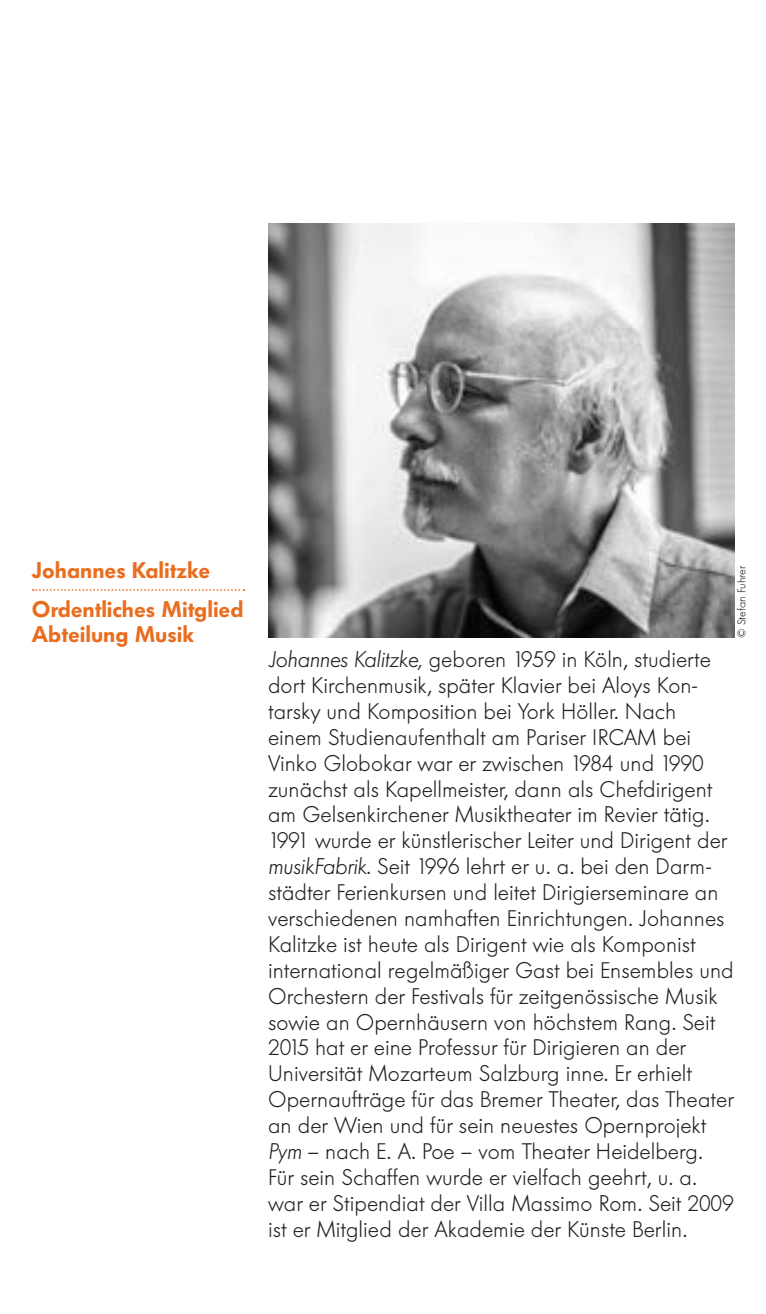
<style>
.page{position:relative;width:766px;height:1314px;background:#fff}
.page>*{position:absolute;margin:0;border:0;box-sizing:border-box;transform-origin:0 0}
.t1{font:300 22.5px/25.9px "Futura BQ";color:#231f20}
.t2{font:600 22.5px/38.7px "Futura BQ";color:#ea6d1f}
.t3{font:300 11.25px "Futura BQ";color:#231f20}
.s1{font-style:italic}
</style>
<div class="page">
<svg style="left:33px;top:589px;width:211px;height:2px"></svg>
<img style="left:268px;top:223px;width:465px;height:415px">
<p class="t2" style="left:32px;top:551px;width:213px">Johannes Kalitzke<br>Ordentliches Mitglied</p>
<p class="t2" style="left:32px;top:615px;width:163px">Abteilung Musik</p>
<p class="t3" style="left:734px;top:638px;width:74px;rotate:-90deg">© Stefan Fuhrer</p>
<p class="t1" style="left:268px;top:647px;width:467px"><span class="s1">Johannes Kalitzke,</span> geboren 1959 in Köln, studierte dort Kirchenmusik, später Klavier bei Aloys Kon&shy;tarsky und Komposition bei York Höller. Nach einem Studienaufenthalt am Pariser IRCAM bei Vinko Globokar war er zwischen 1984 und 1990 zunächst als Kapellmeister, dann als Chefdirigent am Gelsenkirchener Musiktheater im Revier tätig.<br>1991 wurde er künstlerischer Leiter und Dirigent der <span class="s1">musikFabrik</span>. Seit 1996 lehrt er u. a. bei den Darm&shy;städter Ferienkursen und leitet Dirigierseminare an verschiedenen namhaften Einrichtungen. Johannes Kalitzke ist heute als Dirigent wie als Komponist international regelmäßiger Gast bei Ensembles und Orchestern der Festivals für zeitgenössische Musik sowie an Opernhäusern von höchstem Rang. Seit 2015 hat er eine Professur für Dirigieren an der Universität Mozarteum Salzburg inne. Er erhielt Opernaufträge für das Bremer Theater, das Theater an der Wien und für sein neuestes Opernprojekt <span class="s1">Pym</span> – nach E. A. Poe – vom Theater Heidelberg.<br>Für sein Schaffen wurde er vielfach geehrt, u. a. war er Stipendiat der Villa Massimo Rom. Seit 2009 ist er Mitglied der Akademie der Künste Berlin.</p>
</div>
